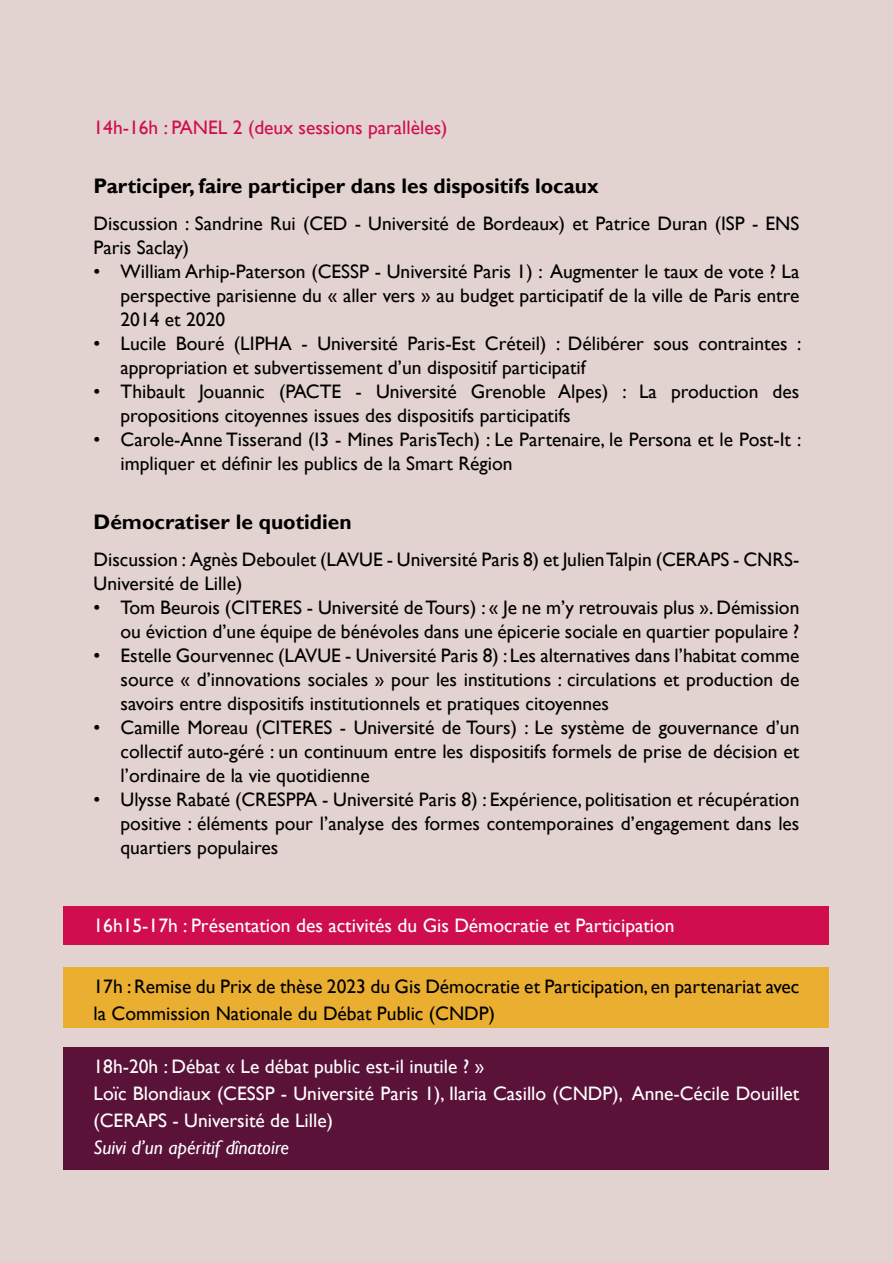
<style>
.page{position:relative;width:893px;height:1263px;background:#e2d2d0}
.page>*{position:absolute;margin:0;border:0;box-sizing:border-box;transform-origin:0 0}
.t1{font:700 21px "Gill Sans";color:#000}
.t2{font:19.5px/24px "Gill Sans";color:#000}
.t3{font:19.5px/27px "Gill Sans";color:#fff}
.t4{font:19.5px "Gill Sans";color:#d00d4f}
.t5{font:italic 19.5px "Gill Sans";color:#fff}
</style>
<div class="page">
<div style="left:64px;top:906px;width:765px;height:39px;background:#d00d4f"></div>
<div style="left:64px;top:967px;width:765px;height:61px;background:#eaae31"></div>
<div style="left:64px;top:1047px;width:765px;height:122px;background:#5b1238"></div>
<p class="t4" style="left:94px;top:116px;width:355px">14h-16h : PANEL 2 (deux sessions parallèles)</p>
<p class="t1" style="left:94px;top:174px;width:507px">Participer, faire participer dans les dispositifs locaux</p>
<p class="t2" style="left:94px;top:212px;width:707px">Discussion : Sandrine Rui (CED - Université de Bordeaux) et Patrice Duran (ISP - ENS<br>Paris Saclay)</p>
<p class="t2" style="left:121px;top:260px;width:680px;text-align:justify;text-indent:-27px">• William Arhip-Paterson (CESSP - Université Paris 1) : Augmenter le taux de vote ? La perspective parisienne du « aller vers » au budget participatif de la ville de Paris entre 2014 et 2020</p>
<p class="t2" style="left:121px;top:332px;width:682px;text-indent:-27px">• Lucile Bouré (LIPHA - Université Paris-Est Créteil) : Délibérer sous contraintes : appropriation et subvertissement d’un dispositif participatif</p>
<p class="t2" style="left:121px;top:380px;width:680px;text-indent:-27px">• Thibault Jouannic (PACTE - Université Grenoble Alpes) : La production des propositions citoyennes issues des dispositifs participatifs</p>
<p class="t2" style="left:121px;top:428px;width:682px;text-indent:-27px">• Carole-Anne Tisserand (I3 - Mines ParisTech) : Le Partenaire, le Persona et le Post-It : impliquer et définir les publics de la Smart Région</p>
<p class="t1" style="left:94px;top:509px;width:260px">Démocratiser le quotidien</p>
<p class="t2" style="left:94px;top:548px;width:707px">Discussion : Agnès Deboulet (LAVUE - Université Paris 8) et Julien Talpin (CERAPS - CNRS-<br>Université de Lille)</p>
<p class="t2" style="left:94px;top:596px;width:707px;text-align:right">• Tom Beurois (CITERES - Université de Tours) : « Je ne m’y retrouvais plus ». Démission ou éviction d’une équipe de bénévoles dans une épicerie sociale en quartier populaire ?</p>
<p class="t2" style="left:121px;top:644px;width:680px;text-align:justify;text-indent:-27px">• Estelle Gourvennec (LAVUE - Université Paris 8) : Les alternatives dans l’habitat comme source « d’innovations sociales » pour les institutions : circulations et production de savoirs entre dispositifs institutionnels et pratiques citoyennes</p>
<p class="t2" style="left:121px;top:716px;width:680px;text-align:justify;text-indent:-27px">• Camille Moreau (CITERES - Université de Tours) : Le système de gouvernance d’un collectif auto-géré : un continuum entre les dispositifs formels de prise de décision et l’ordinaire de la vie quotidienne</p>
<p class="t2" style="left:121px;top:788px;width:680px;text-align:justify;text-indent:-27px">• Ulysse Rabaté (CRESPPA - Université Paris 8) : Expérience, politisation et récupération positive : éléments pour l’analyse des formes contemporaines d’engagement dans les quartiers populaires</p>
<p class="t3" style="left:94px;top:912px;width:583px">16h15-17h : Présentation des activités du Gis Démocratie et Participation</p>
<p class="t2" style="left:94px;top:973px;width:707px;line-height:27px">17h : Remise du Prix de thèse 2023 du Gis Démocratie et Participation, en partenariat avec la Commission Nationale du Débat Public (CNDP)</p>
<p class="t3" style="left:94px;top:1053px;width:707px">18h-20h : Débat « Le débat public est-il inutile ? »<br>Loïc Blondiaux (CESSP - Université Paris 1), Ilaria Casillo (CNDP), Anne-Cécile Douillet (CERAPS - Université de Lille)</p>
<p class="t5" style="left:94px;top:1136px;width:197px">Suivi d’un apéritif dînatoire</p>
</div>
